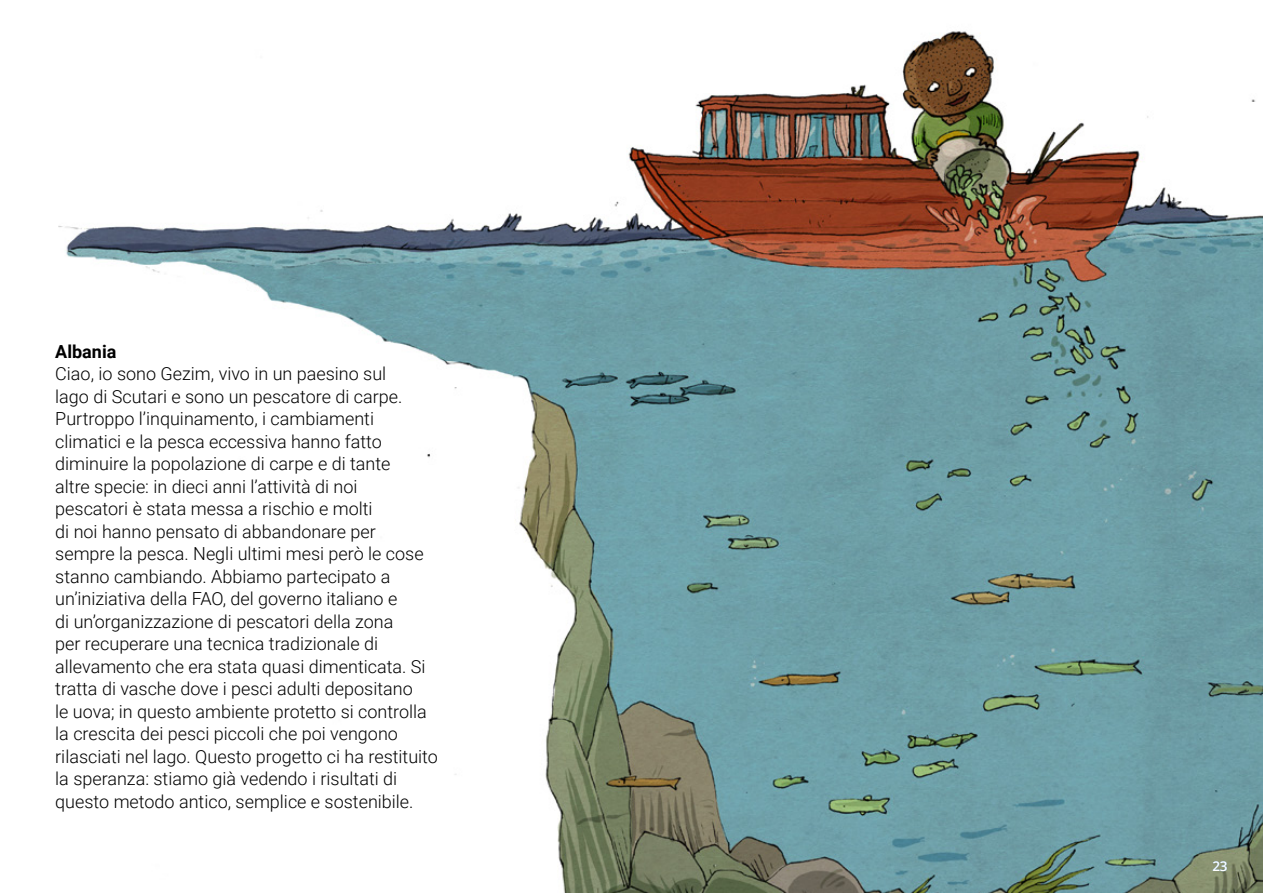
<style>
.page{position:relative;width:1263px;height:893px;background:#fff}
.page>*{position:absolute;margin:0;border:0;box-sizing:border-box;transform-origin:0 0}
.t1{font:300 18px/22.5px "Roboto";color:#000}
.t2{font:700 18px "Roboto";color:#000}
.t3{font:600 13.5px "Open Sans";color:#fff}
</style>
<div class="page">
<img style="left:58px;top:31px;width:1205px;height:862px">
<p class="t2" style="left:55px;top:339px;width:63px">Albania</p>
<p class="t1" style="left:55px;top:362px;width:384px">Ciao, io sono Gezim, vivo in un paesino sul<br>lago di Scutari e sono un pescatore di carpe.<br>Purtroppo l’inquinamento, i cambiamenti climatici e la pesca eccessiva hanno fatto diminuire la popolazione di carpe e di tante<br>altre specie: in dieci anni l’attività di noi<br>pescatori è stata messa a rischio e molti<br>di noi hanno pensato di abbandonare per sempre la pesca. Negli ultimi mesi però le cose stanno cambiando. Abbiamo partecipato a un’iniziativa della FAO, del governo italiano e<br>di un’organizzazione di pescatori della zona<br>per recuperare una tecnica tradizionale di allevamento che era stata quasi dimenticata. Si tratta di vasche dove i pesci adulti depositano<br>le uova; in questo ambiente protetto si controlla la crescita dei pesci piccoli che poi vengono rilasciati nel lago. Questo progetto ci ha restituito la speranza: stiamo già vedendo i risultati di questo metodo antico, semplice e sostenibile.</p>
<p class="t3" style="left:1212px;top:856px;width:17px">23</p>
</div>
